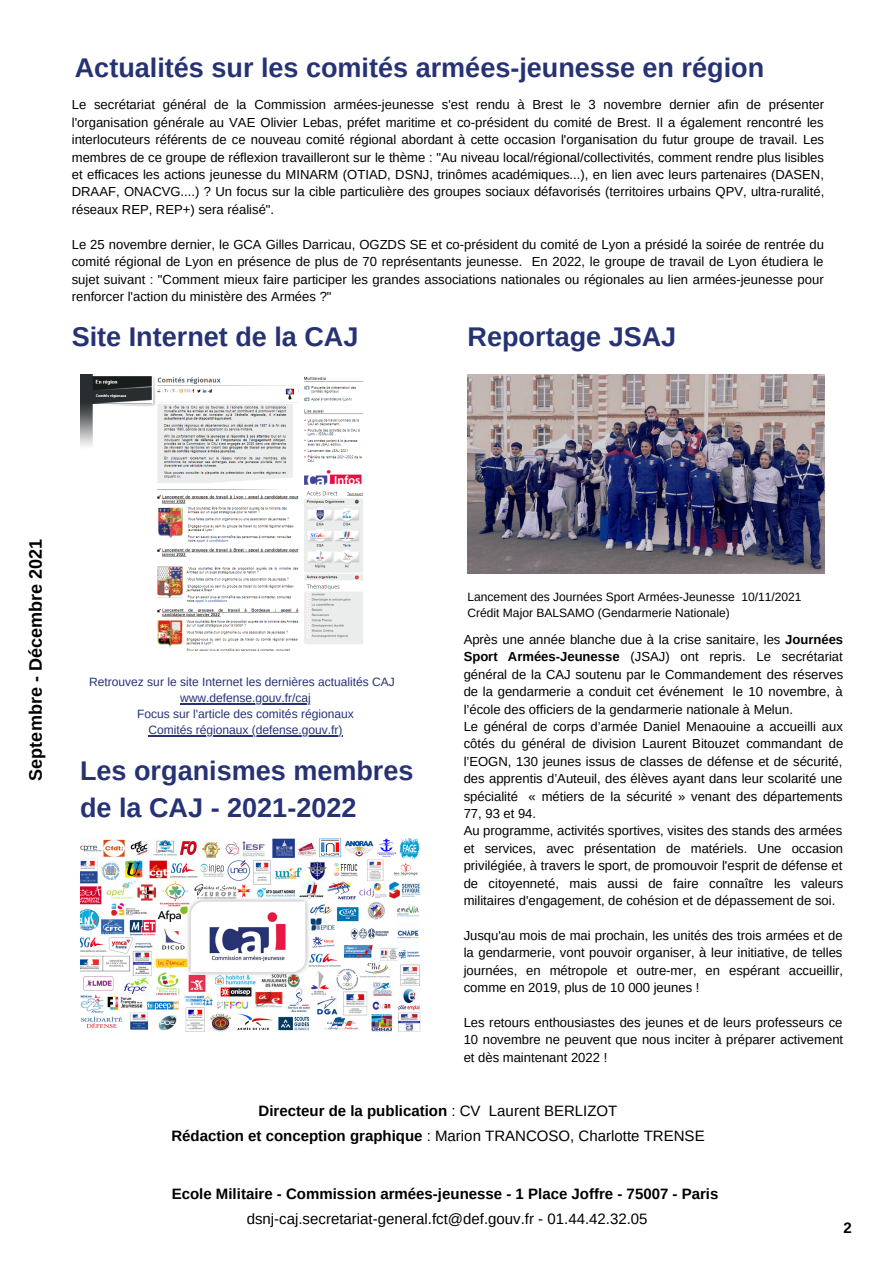
<style>
.page{position:relative;width:894px;height:1264px;background:#fff}
.page>*{position:absolute;margin:0;border:0;box-sizing:border-box;transform-origin:0 0}
.t1{font:700 27px "Arimo";color:#273274}
.t2{font:700 18px "Arimo";color:#000}
.t3{font:15px "Arimo";color:#000}
.t4{font:700 15px "Arimo";color:#000}
.t5{font:13.05px/17.4px "Arimo";color:#000;text-align:justify}
.t6{font:12px "Arimo";color:#273274}
.t7{font:12px/16px "Arimo";color:#000}
.s1{font-weight:700}
.s2{font-weight:400}
</style>
<div class="page">
<img style="left:80px;top:838px;width:341px;height:193px">
<img style="left:80px;top:374px;width:284px;height:276px">
<img style="left:467px;top:374px;width:357px;height:199px">
<hr style="left:180px;top:703px;width:131px;height:1px;background:#273274">
<hr style="left:148px;top:735px;width:194px;height:1px;background:#273274">
<p class="t1" style="left:75px;top:52px;width:690px">Actualités sur les comités armées-jeunesse en région</p>
<p class="t5" style="left:72px;top:96px;width:753px">Le secrétariat général de la Commission armées-jeunesse s'est rendu à Brest le 3 novembre dernier afin de présenter l'organisation générale au VAE Olivier Lebas, préfet maritime et co-président du comité de Brest. Il a également rencontré les interlocuteurs référents de ce nouveau comité régional abordant à cette occasion l'organisation du futur groupe de travail. Les membres de ce groupe de réflexion travailleront sur le thème : "Au niveau local/régional/collectivités, comment rendre plus lisibles et efficaces les actions jeunesse du MINARM (OTIAD, DSNJ, trinômes académiques...), en lien avec leurs partenaires (DASEN, DRAAF, ONACVG....) ? Un focus sur la cible particulière des groupes sociaux défavorisés (territoires urbains QPV, ultra-ruralité, réseaux REP, REP+) sera réalisé".</p>
<p class="t5" style="left:72px;top:235px;width:753px">Le 25 novembre dernier, le GCA Gilles Darricau, OGZDS SE et co-président du comité de Lyon a présidé la soirée de rentrée du comité régional de Lyon en présence de plus de 70 représentants jeunesse. En 2022, le groupe de travail de Lyon étudiera le sujet suivant : "Comment mieux faire participer les grandes associations nationales ou régionales au lien armées-jeunesse pour renforcer l'action du ministère des Armées ?"</p>
<p class="t1" style="left:72px;top:322px;width:288px">Site Internet de la CAJ</p>
<p class="t1" style="left:467px;top:321px;width:210px">Reportage JSAJ</p>
<p class="t2" style="left:25px;top:780px;width:243px;rotate:-90deg">Septembre - Décembre 2021</p>
<p class="t6" style="left:89px;top:675px;width:307px">Retrouvez sur le site Internet les dernières actualités CAJ</p>
<p class="t6" style="left:180px;top:691px;width:132px">www.defense.gouv.fr/caj</p>
<p class="t6" style="left:137px;top:707px;width:218px">Focus sur l'article des comités régionaux</p>
<p class="t6" style="left:148px;top:723px;width:196px">Comités régionaux (defense.gouv.fr)</p>
<p class="t1" style="left:80px;top:755px;width:335px">Les organismes membres</p>
<p class="t1" style="left:80px;top:792px;width:278px">de la CAJ - 2021-2022</p>
<p class="t7" style="left:467px;top:588px;width:335px">Lancement des Journées Sport Armées-Jeunesse 10/11/2021<br>Crédit Major BALSAMO (Gendarmerie Nationale)</p>
<p class="t5" style="left:463px;top:630px;width:381px">Après une année blanche due à la crise sanitaire, les <span class="s1">Journées Sport Armées-Jeunesse</span> (JSAJ) ont repris. Le secrétariat général de la CAJ soutenu par le Commandement des réserves de la gendarmerie a conduit cet événement le 10 novembre, à l’école des officiers de la gendarmerie nationale à Melun.</p>
<p class="t5" style="left:463px;top:717px;width:381px">Le général de corps d’armée Daniel Menaouine a accueilli aux côtés du général de division Laurent Bitouzet commandant de l’EOGN, 130 jeunes issus de classes de défense et de sécurité, des apprentis d’Auteuil, des élèves ayant dans leur scolarité une spécialité « métiers de la sécurité » venant des départements 77, 93 et 94.</p>
<p class="t5" style="left:463px;top:822px;width:381px">Au programme, activités sportives, visites des stands des armées et services, avec présentation de matériels. Une occasion privilégiée, à travers le sport, de promouvoir l'esprit de défense et de citoyenneté, mais aussi de faire connaître les valeurs militaires d'engagement, de cohésion et de dépassement de soi.</p>
<p class="t5" style="left:463px;top:926px;width:381px">Jusqu'au mois de mai prochain, les unités des trois armées et de la gendarmerie, vont pouvoir organiser, à leur initiative, de telles journées, en métropole et outre-mer, en espérant accueillir, comme en 2019, plus de 10 000 jeunes !</p>
<p class="t5" style="left:463px;top:1013px;width:381px">Les retours enthousiastes des jeunes et de leurs professeurs ce 10 novembre ne peuvent que nous inciter à préparer activement et dès maintenant 2022 !</p>
<p class="t4" style="left:258px;top:1102px;width:360px">Directeur de la publication <span class="s2">: CV Laurent BERLIZOT</span></p>
<p class="t3" style="left:171px;top:1126px;width:534px"><span class="s1">Rédaction et conception graphique</span> : Marion TRANCOSO, Charlotte TRENSE</p>
<p class="t4" style="left:172px;top:1185px;width:548px">Ecole Militaire - Commission armées-jeunesse - 1 Place Joffre - 75007 - Paris</p>
<p class="t3" style="left:247px;top:1209px;width:402px">dsnj-caj.secretariat-general.fct@def.gouv.fr - 01.44.42.32.05</p>
<p class="t4" style="left:843px;top:1219px;width:10px">2</p>
</div>
